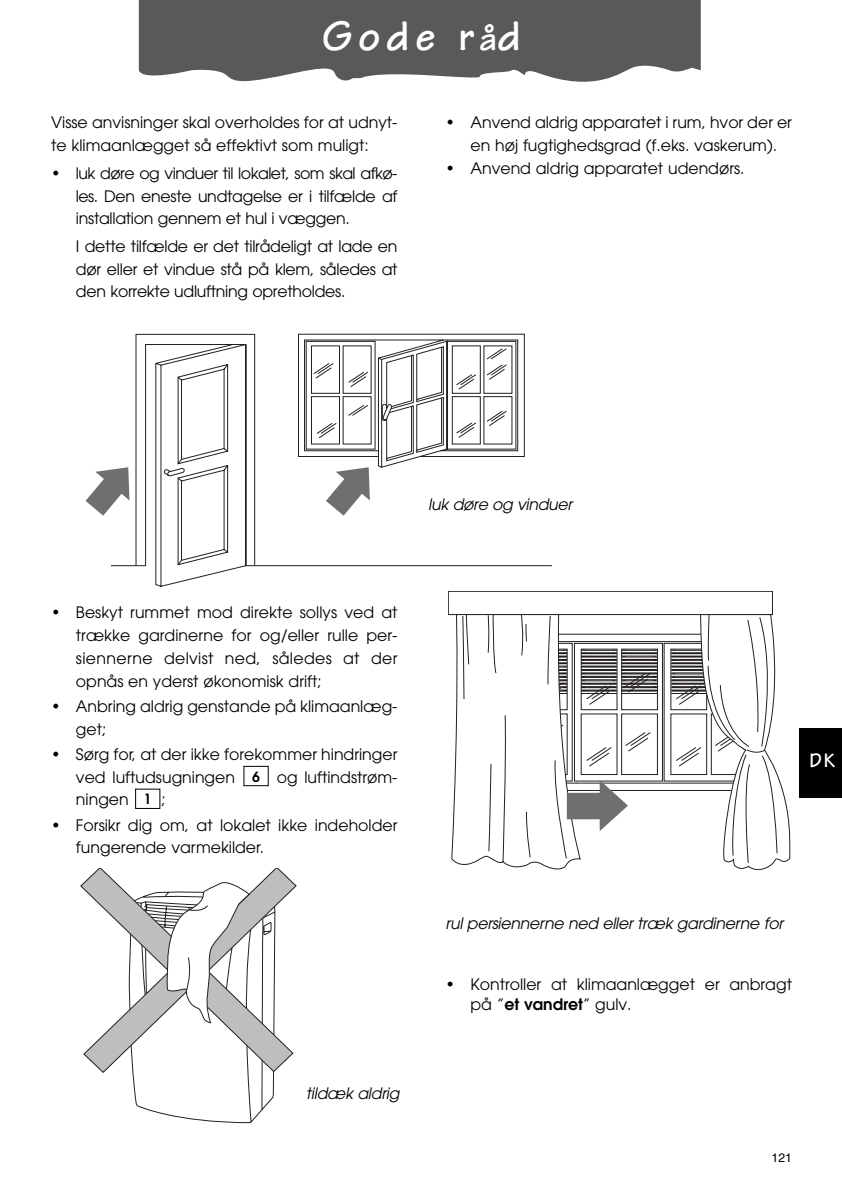
<style>
.page{position:relative;width:842px;height:1190px;background:#fff}
.page>*{position:absolute;margin:0;border:0;box-sizing:border-box;transform-origin:0 0}
.t1{font:700 43.75px "Tekton";color:#fff}
.t2{font:700 21px "Tekton";color:#fff}
.t3{font:15.75px/22.8px "Avant Garde";color:#000}
.t4{font:italic 15.75px "Avant Garde";letter-spacing:-.015em;color:#000}
.t5{font:600 14px "Avant Garde";color:#000}
.t6{font:12.25px "Helvetica";color:#000}
.s1{font-size:35px}
.s2{font-weight:600}
</style>
<div class="page">
<svg style="left:448px;top:591px;width:342px;height:279px"></svg>
<div style="left:567px;top:793px;width:43px;height:26px;background:#6d6f71"></div>
<div style="left:799px;top:729px;width:43px;height:69px;background:#000"></div>
<div style="left:135px;top:789px;width:25px;height:20px;border:1px solid #000"></div>
<div style="left:244px;top:766px;width:24px;height:20px;border:1px solid #000"></div>
<svg style="left:139px;top:0;width:562px;height:82px;background:#686868"></svg>
<svg style="left:110px;top:334px;width:442px;height:253px"></svg>
<svg style="left:298px;top:334px;width:227px;height:182px"></svg>
<svg style="left:86px;top:467px;width:43px;height:49px"></svg>
<div style="left:426px;top:496px;width:217px;height:31px;background:#fff"></div>
<svg style="left:80px;top:868px;width:217px;height:255px"></svg>
<h1 class="t1" style="left:322px;top:21px;width:201px">Gode r<span class="s1">å</span>d</h1>
<p class="t3" style="left:51px;top:113px;width:348px">Visse anvisninger skal overholdes for at udnyt&shy;te klimaanlægget så effektivt som muligt:</p>
<p class="t3" style="left:76px;top:163px;width:323px;text-align:justify;text-indent:-25px">• luk døre og vinduer til lokalet, som skal afkø&shy;les. Den eneste undtagelse er i tilfælde af installation gennem et hul i væggen.</p>
<p class="t3" style="left:76px;top:236px;width:323px;text-align:justify">I dette tilfælde er det tilrådeligt at lade en dør eller et vindue stå på klem, således at den korrekte udluftning opretholdes.</p>
<p class="t3" style="left:470px;top:113px;width:323px;text-indent:-25px">• Anvend aldrig apparatet i rum, hvor der er en høj fugtighedsgrad (f.eks. vaskerum).</p>
<p class="t3" style="left:446px;top:158px;width:300px">• Anvend aldrig apparatet udendørs.</p>
<p class="t4" style="left:428px;top:498px;width:146px">luk døre og vinduer</p>
<p class="t3" style="left:76px;top:603px;width:323px;text-align:justify;text-indent:-25px">• Beskyt rummet mod direkte sollys ved at trække gardinerne for og/eller rulle per&shy;siennerne delvist ned, således at der opnås en yderst økonomisk drift;</p>
<p class="t3" style="left:76px;top:696px;width:323px;text-indent:-25px">• Anbring aldrig genstande på klimaanlæg&shy;get;</p>
<p class="t3" style="left:76px;top:744px;width:323px;text-indent:-25px">• Sørg for, at der ikke forekommer hindringer ved luftudsugningen</p>
<p class="t3" style="left:277px;top:767px;width:122px">og luftindstrøm-</p>
<p class="t5" style="left:252px;top:771px;width:9px">6</p>
<p class="t3" style="left:76px;top:790px;width:54px">ningen</p>
<p class="t3" style="left:161px;top:790px;width:6px">;</p>
<p class="t3" style="left:76px;top:815px;width:323px;text-indent:-25px">• Forsikr dig om, at lokalet ikke indeholder fungerende varmekilder.</p>
<p class="t5" style="left:144px;top:794px;width:9px">1</p>
<p class="t4" style="left:306px;top:1087px;width:95px">tildæk aldrig</p>
<h2 class="t2" style="left:809px;top:753px;width:27px">DK</h2>
<p class="t4" style="left:446px;top:917px;width:339px">rul persiennerne ned eller træk gardinerne for</p>
<p class="t3" style="left:470px;top:976px;width:323px;line-height:20.1px;text-indent:-25px">• Kontroller at klimaanlægget er anbragt på ”<span class="s2">et vandret</span>” gulv.</p>
<p class="t6" style="left:771px;top:1154px;width:22px">121</p>
</div>
